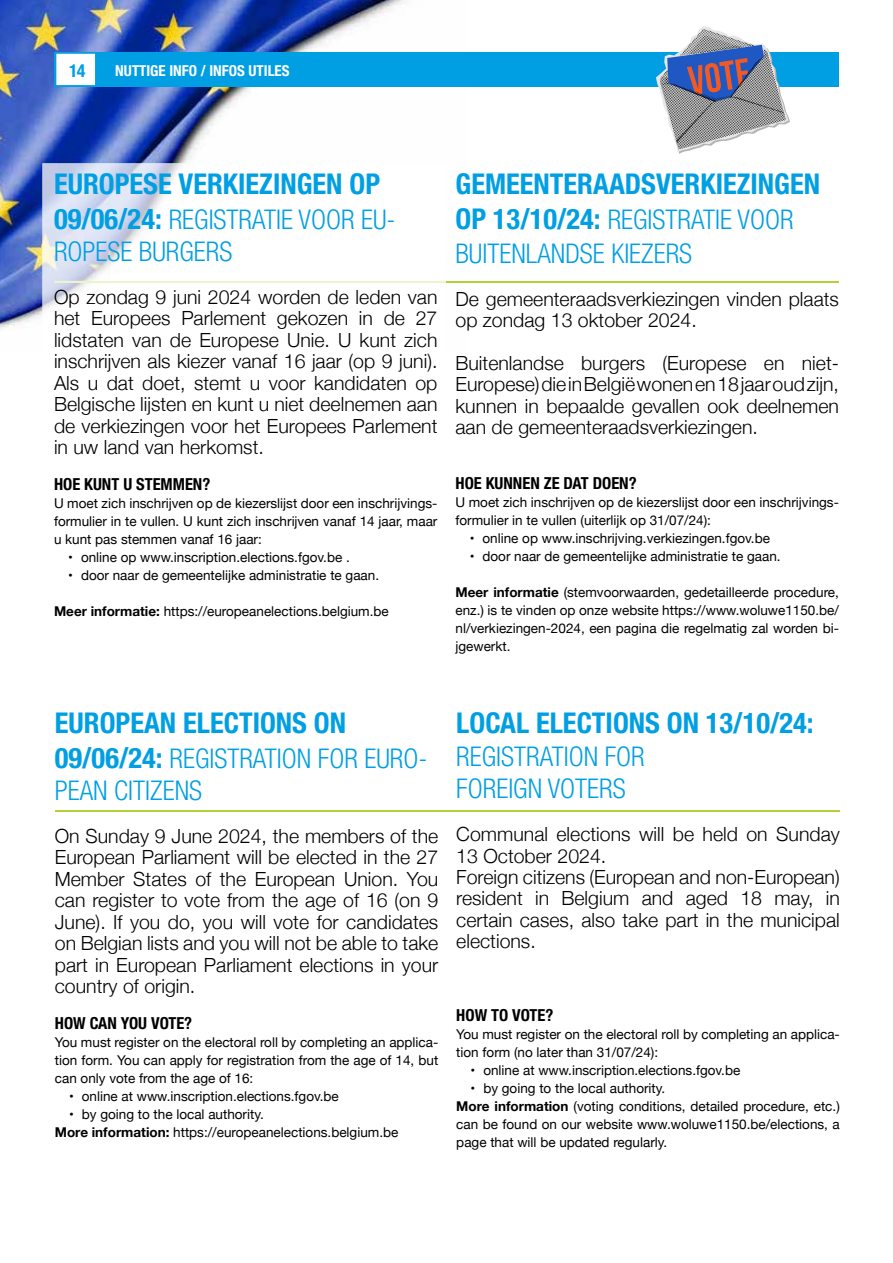
<style>
.page{position:relative;width:893px;height:1263px;background:#fff}
.page>*{position:absolute;margin:0;border:0;box-sizing:border-box;transform-origin:0 0}
.t1{font:700 condensed 28.5px "Helvetica Neue";color:#009fe3}
.t2{font:300 condensed 27px/32.4px "Helvetica Neue";color:#009fe3}
.t3{font:300 19.5px/21.5px "Helvetica Neue";color:#000;text-align:justify}
.t4{font:700 condensed 18px "Helvetica Neue";color:#009fe3}
.t5{font:700 condensed 16.5px "Helvetica Neue";color:#000}
.t6{font:700 condensed 15px "Helvetica Neue";color:#fff}
.t7{font:13.5px/18px "Helvetica Neue";color:#000}
.s1{font-weight:700;font-size:28.5px}
.s2{font-weight:700}
</style>
<div class="page">
<img style="left:0;top:0;width:465px;height:329px">
<div style="left:55px;top:52px;width:784px;height:35px;background:#009fe3"></div>
<svg style="left:56px;top:53px;width:40px;height:33px"></svg>
<hr style="left:54px;top:281px;width:785px;height:1px;background:#b0d235">
<hr style="left:55px;top:810px;width:785px;height:2px;background:#b0d235">
<svg style="left:656px;top:26px;width:134px;height:128px"></svg>
<img style="left:43px;top:163px;width:403px;height:166px">
<hr style="left:54px;top:281px;width:392px;height:1px;background:#ebf4cc">
<h3 class="t4" style="left:69px;top:59px;width:18px">14</h3>
<p class="t6" style="left:115px;top:61px;width:176px">NUTTIGE INFO / INFOS UTILES</p>
<h1 class="t1" style="left:54px;top:167px;width:328px">EUROPESE VERKIEZINGEN OP</h1>
<h2 class="t2" style="left:54px;top:203px;width:343px"><span class="s1">09/06/24:</span> REGISTRATIE VOOR EU-<br>ROPESE BURGERS</h2>
<p class="t3" style="left:54px;top:285px;width:385px">Op zondag 9 juni 2024 worden de leden van het Europees Parlement gekozen in de 27 lidstaten van de Europese Unie. U kunt zich inschrijven als kiezer vanaf 16 jaar (op 9 juni).<br>Als u dat doet, stemt u voor kandidaten op Belgische lijsten en kunt u niet deelnemen aan de verkiezingen voor het Europees Parlement in uw land van herkomst.</p>
<p class="t5" style="left:54px;top:474px;width:158px">HOE KUNT U STEMMEN?</p>
<p class="t7" style="left:54px;top:495px;width:385px;text-align:justify">U moet zich inschrijven op de kiezerslijst door een inschrijvings&shy;formulier in te vullen. U kunt zich inschrijven vanaf 14 jaar, maar u kunt pas stemmen vanaf 16 jaar:</p>
<p class="t7" style="left:68px;top:549px;width:283px">• online op www.inscription.elections.fgov.be .</p>
<p class="t7" style="left:68px;top:567px;width:312px">• door naar de gemeentelijke administratie te gaan.</p>
<p class="t7" style="left:54px;top:603px;width:336px"><span class="s2">Meer informatie:</span> https://europeanelections.belgium.be</p>
<h1 class="t1" style="left:455px;top:167px;width:366px">GEMEENTERAADSVERKIEZINGEN</h1>
<h2 class="t2" style="left:455px;top:202px;width:340px;line-height:34.2px"><span class="s1">OP 13/10/24:</span> REGISTRATIE VOOR<br>BUITENLANDSE KIEZERS</h2>
<h3 class="t3" style="left:455px;top:287px;width:385px">De gemeenteraadsverkiezingen vinden plaats op zondag 13 oktober 2024.</h3>
<h3 class="t3" style="left:455px;top:351px;width:385px">Buitenlandse burgers (Europese en niet-Europese) die in België wonen en 18 jaar oud zijn, kunnen in bepaalde gevallen ook deelnemen aan de gemeenteraadsverkiezingen.</h3>
<p class="t5" style="left:455px;top:473px;width:183px">HOE KUNNEN ZE DAT DOEN?</p>
<p class="t7" style="left:455px;top:494px;width:385px">U moet zich inschrijven op de kiezerslijst door een inschrijvings&shy;formulier in te vullen (uiterlijk op 31/07/24):</p>
<p class="t7" style="left:470px;top:530px;width:302px">• online op www.inschrijving.verkiezingen.fgov.be</p>
<p class="t7" style="left:470px;top:548px;width:312px">• door naar de gemeentelijke administratie te gaan.</p>
<p class="t7" style="left:455px;top:584px;width:385px;text-align:justify"><span class="s2">Meer informatie</span> (stemvoorwaarden, gedetailleerde procedure, enz.) is te vinden op onze website https://www.woluwe1150.be/ nl/verkiezingen-2024, een pagina die regelmatig zal worden bi&shy;jgewerkt.</p>
<h1 class="t1" style="left:55px;top:706px;width:293px">EUROPEAN ELECTIONS ON</h1>
<h2 class="t2" style="left:55px;top:741px;width:374px"><span class="s1">09/06/24:</span> REGISTRATION FOR EURO-<br>PEAN CITIZENS</h2>
<p class="t3" style="left:55px;top:824px;width:385px">On Sunday 9 June 2024, the members of the European Parliament will be elected in the 27<br>Member States of the European Union. You can register to vote from the age of 16 (on 9<br>June). If you do, you will vote for candidates on Belgian lists and you will not be able to take part in European Parliament elections in your country of origin.</p>
<p class="t5" style="left:55px;top:1013px;width:139px">HOW CAN YOU VOTE?</p>
<p class="t7" style="left:55px;top:1034px;width:385px;text-align:justify">You must register on the electoral roll by completing an applica&shy;tion form. You can apply for registration from the age of 14, but can only vote from the age of 16:</p>
<p class="t7" style="left:69px;top:1088px;width:271px">• online at www.inscription.elections.fgov.be</p>
<p class="t7" style="left:55px;top:1106px;width:345px;text-indent:14px">• by going to the local authority.<br><span class="s2">More information:</span> https://europeanelections.belgium.be</p>
<h1 class="t1" style="left:456px;top:706px;width:359px">LOCAL ELECTIONS ON 13/10/24:</h1>
<h2 class="t2" style="left:456px;top:740px;width:190px">REGISTRATION FOR<br>FOREIGN VOTERS</h2>
<h3 class="t3" style="left:456px;top:822px;width:385px;text-align:left">Communal elections will be held on Sunday 13 October 2024.<br>Foreign citizens (European and non-European) resident in Belgium and aged 18 may, in certain cases, also take part in the municipal elections.</h3>
<p class="t5" style="left:456px;top:1005px;width:99px">HOW TO VOTE?</p>
<p class="t7" style="left:456px;top:1026px;width:385px">You must register on the electoral roll by completing an applica&shy;tion form (no later than 31/07/24):</p>
<p class="t7" style="left:471px;top:1062px;width:271px">• online at www.inscription.elections.fgov.be</p>
<p class="t7" style="left:456px;top:1080px;width:385px;text-indent:14px">• by going to the local authority.<br><span class="s2">More information</span> (voting conditions, detailed procedure, etc.) can be found on our website www.woluwe1150.be/elections, a page that will be updated regularly.</p>
</div>
